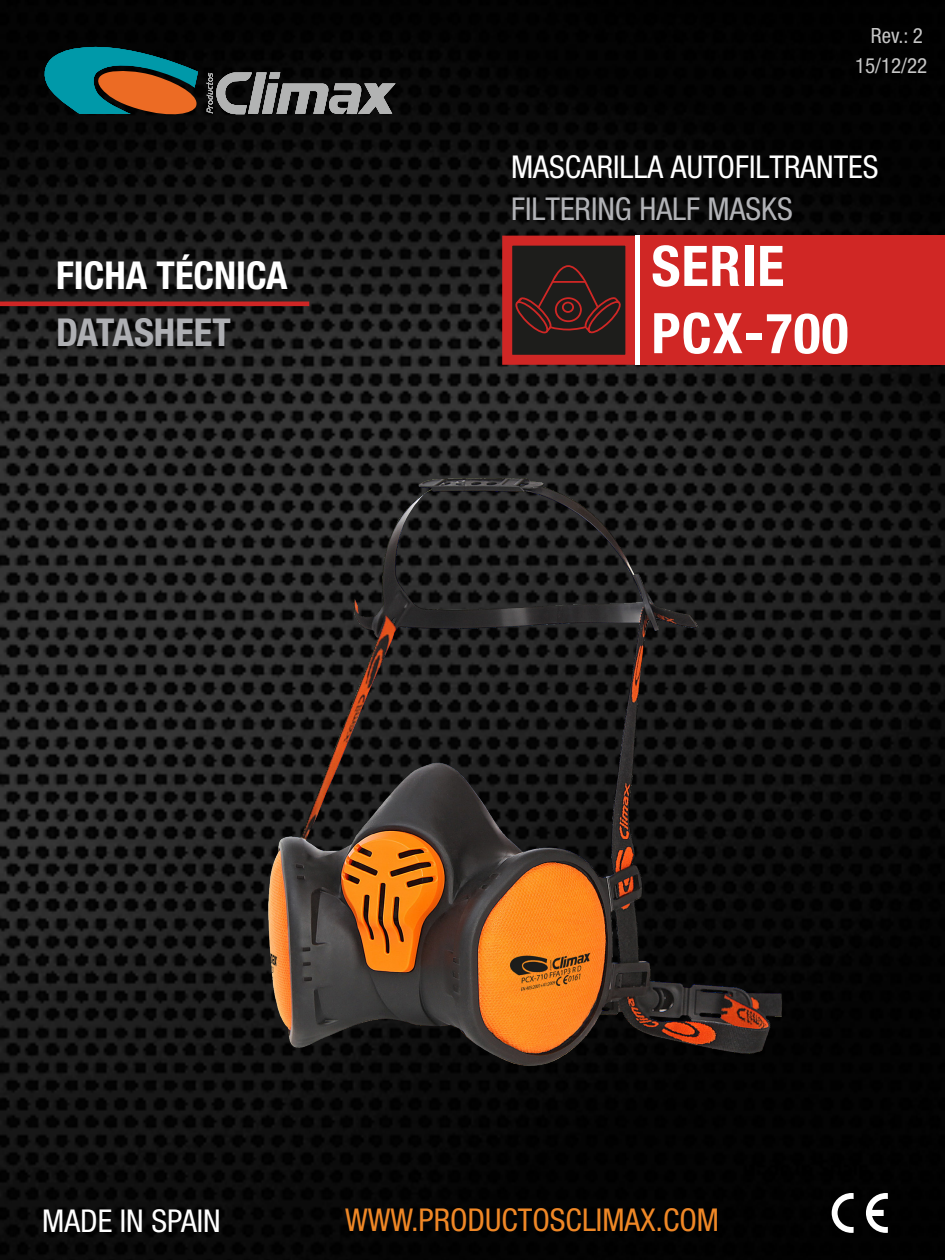
<style>
.page{position:relative;width:945px;height:1260px;background:#fff}
.page>*{position:absolute;margin:0;border:0;box-sizing:border-box;transform-origin:0 0}
.t1{font:700 condensed 56px/67.2px "Helvetica Neue LT Std";letter-spacing:.02em;color:#fff}
.t2{font:700 condensed 38.5px "Helvetica Neue LT Std";color:#fff}
.t3{font:700 condensed 38.5px "Helvetica Neue LT Std";color:#aeafb3}
.t4{font:condensed 31.5px "Helvetica Neue LT Std";color:#fff}
.t5{font:condensed 31.5px "Helvetica Neue LT Std";color:#ef8726}
.t6{font:condensed 31.5px "Helvetica Neue LT Std";color:#b2b3b7}
.t7{font:condensed 21px/30.1px "Helvetica Neue LT Std";color:#c6c6c6;text-align:center}
</style>
<div class="page">
<img style="left:0;top:0;width:945px;height:1260px">
<svg style="left:832px;top:1193px;width:22px;height:40px"></svg>
<svg style="left:866px;top:1193px;width:22px;height:40px"></svg>
<svg style="left:41px;top:46px;width:159px;height:73px;background:#3c5a4f"></svg>
<svg style="left:206px;top:72px;width:189px;height:43px;background:#5d5e5e"></svg>
<div style="left:640px;top:236px;width:305px;height:129px;background:#d02725"></div>
<div style="left:505px;top:238px;width:128px;height:124px;background:#1d1d1b"></div>
<svg style="left:515px;top:265px;width:106px;height:68px"></svg>
<div style="left:502px;top:236px;width:133px;height:129px;border:10px solid #d02725"></div>
<hr style="left:0;top:302px;width:309px;height:4px;background:#cf2625">
<div style="left:635px;top:236px;width:5px;height:129px;background:#fff"></div>
<img style="left:130px;top:440px;width:738px;height:678px">
<p class="t2" style="left:56px;top:252px;width:233px">FICHA TÉCNICA</p>
<p class="t3" style="left:56px;top:309px;width:176px">DATASHEET</p>
<p class="t7" style="left:855px;top:21px;width:74px">Rev.: 2<br>15/12/22</p>
<p class="t4" style="left:511px;top:149px;width:369px">MASCARILLA AUTOFILTRANTES</p>
<p class="t6" style="left:511px;top:190px;width:283px">FILTERING HALF MASKS</p>
<h1 class="t1" style="left:651px;top:232px;width:199px">SERIE<br>PCX-700</h1>
<p class="t4" style="left:42px;top:1203px;width:180px">MADE IN SPAIN</p>
<p class="t5" style="left:345px;top:1201px;width:375px">WWW.PRODUCTOSCLIMAX.COM</p>
</div>
